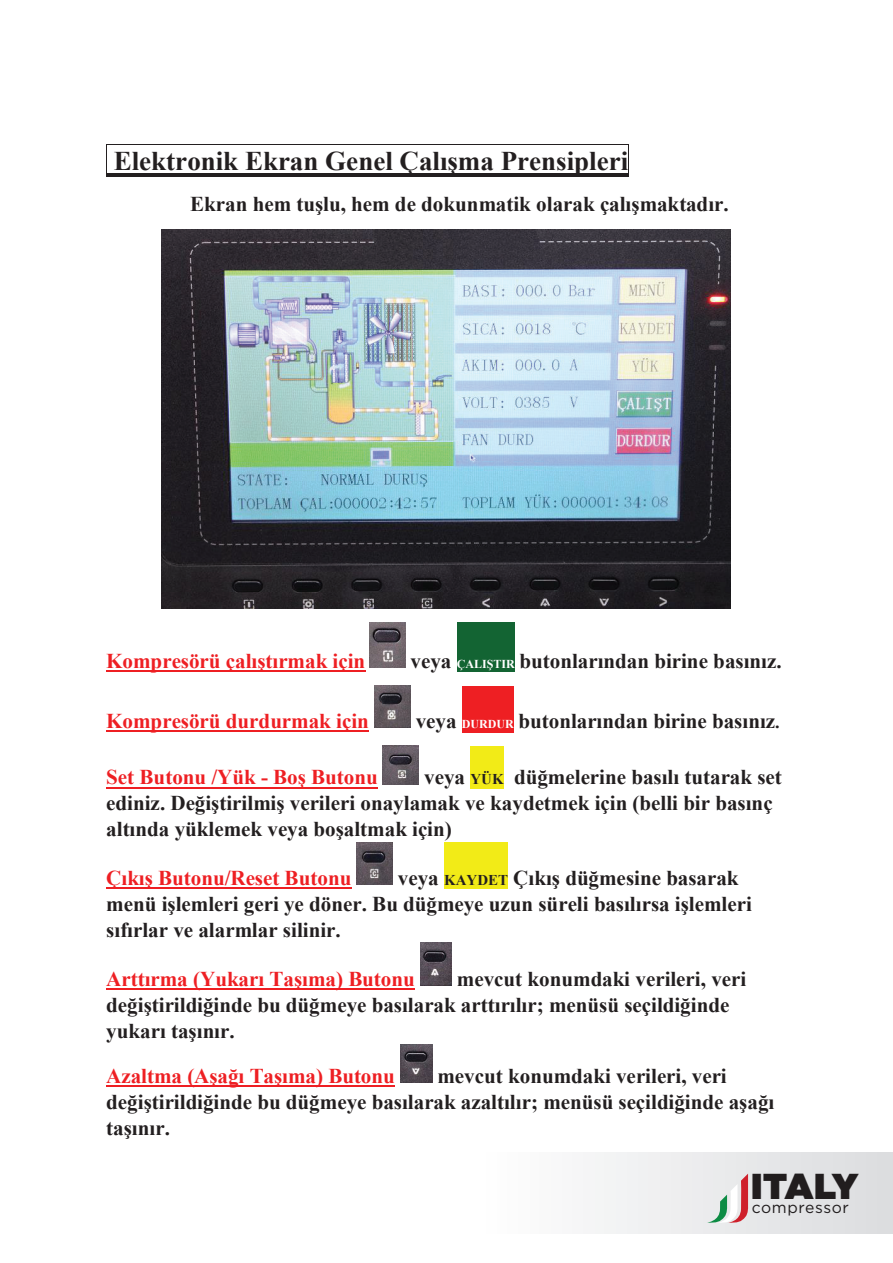
<style>
.page{position:relative;width:893px;height:1263px;background:#fff}
.page>*{position:absolute;margin:0;border:0;box-sizing:border-box;transform-origin:0 0}
.t1{font:900 36px "Gotham";letter-spacing:-.025em;color:#211d1e}
.t2{font:700 27px "Times New Roman";color:#231f20}
.t3{font:700 21px/26px "Times New Roman";color:#231f20}
.t4{font:700 21px "Times New Roman";color:#ee1f23}
.t5{font:15.75px "Gotham";letter-spacing:.04em;color:#211d1e}
.s1{font-size:12px;color:#fff}
.s2{font-size:18px}
.s3{font-size:15px}
</style>
<div class="page">
<hr style="left:107px;top:173px;width:521px;height:3px;background:#231f20">
<hr style="left:107px;top:144px;width:521px;height:1px;background:#231f20">
<hr style="left:106px;top:145px;width:1px;height:31px;background:#231f20">
<hr style="left:628px;top:145px;width:1px;height:31px;background:#231f20">
<hr style="left:107px;top:176px;width:521px;height:1px;background:#231f20">
<div style="left:457px;top:622px;width:58px;height:50px;background:#136433"></div>
<hr style="left:106px;top:670px;width:259px;height:2px;background:#ee1f23">
<div style="left:462px;top:686px;width:52px;height:46px;background:#ee1f23"></div>
<hr style="left:106px;top:730px;width:263px;height:2px;background:#ee1f23">
<div style="left:470px;top:746px;width:34px;height:43px;background:#f2eb17"></div>
<hr style="left:106px;top:787px;width:272px;height:2px;background:#ee1f23">
<div style="left:444px;top:843px;width:64px;height:46px;background:#f2eb17"></div>
<hr style="left:106px;top:887px;width:246px;height:2px;background:#ee1f23">
<hr style="left:106px;top:988px;width:309px;height:2px;background:#ee1f23">
<hr style="left:106px;top:1085px;width:289px;height:2px;background:#ee1f23">
<img style="left:162px;top:230px;width:568px;height:378px">
<img style="left:370px;top:622px;width:36px;height:45px">
<img style="left:374px;top:686px;width:36px;height:41px">
<img style="left:383px;top:746px;width:36px;height:38px">
<img style="left:357px;top:843px;width:35px;height:41px">
<img style="left:420px;top:943px;width:32px;height:43px">
<img style="left:400px;top:1044px;width:32px;height:38px">
<div style="left:479px;top:1152px;width:414px;height:81px;background:linear-gradient(to right,#fff,#dbdcdf)"></div>
<svg style="left:707px;top:1174px;width:41px;height:49px;background:#d5c5c1"></svg>
<p class="t2" style="left:114px;top:142px;width:516px">Elektronik Ekran Genel Çalışma Prensipleri</p>
<p class="t3" style="left:190px;top:191px;width:540px">Ekran hem tuşlu, hem de dokunmatik olarak çalışmaktadır.</p>
<p class="t4" style="left:106px;top:645px;width:261px">Kompresörü çalıştırmak için</p>
<p class="t3" style="left:410px;top:647px;width:373px">veya <span class="s1">ÇALIŞTIR</span> butonlarından birine basınız.</p>
<p class="t4" style="left:106px;top:705px;width:264px">Kompresörü durdurmak için</p>
<p class="t3" style="left:416px;top:707px;width:366px">veya <span class="s1">DURDUR</span> butonlarından birine basınız<span class="s2">.</span></p>
<p class="t4" style="left:106px;top:762px;width:273px">Set Butonu /Yük - Boş Butonu</p>
<p class="t3" style="left:106px;top:764px;width:677px;text-indent:318px">veya <span class="s3">YÜK</span> düğmelerine basılı tutarak set ediniz. Değiştirilmiş verileri onaylamak ve kaydetmek için (belli bir basınç altında yüklemek veya boşaltmak için)</p>
<p class="t4" style="left:106px;top:862px;width:247px">Çıkış Butonu/Reset Butonu</p>
<p class="t3" style="left:106px;top:864px;width:647px;text-indent:292px">veya <span class="s3">KAYDET</span> Çıkış düğmesine basarak menü işlemleri geri ye döner. Bu düğmeye uzun süreli basılırsa işlemleri sıfırlar ve alarmlar silinir.</p>
<p class="t4" style="left:106px;top:964px;width:310px">Arttırma (Yukarı Taşıma) Butonu</p>
<p class="t3" style="left:106px;top:965px;width:642px;text-indent:351px">mevcut konumdaki verileri, veri değiştirildiğinde bu düğmeye basılarak arttırılır; menüsü seçildiğinde yukarı taşınır.</p>
<p class="t4" style="left:106px;top:1060px;width:290px">Azaltma (Aşağı Taşıma) Butonu</p>
<p class="t3" style="left:106px;top:1062px;width:670px;text-indent:331px">mevcut konumdaki verileri, veri değiştirildiğinde bu düğmeye basılarak azaltılır; menüsü seçildiğinde aşağı taşınır.</p>
<h1 class="t1" style="left:751px;top:1160px;width:109px">ITALY</h1>
<p class="t5" style="left:752px;top:1197px;width:99px">compressor</p>
</div>
